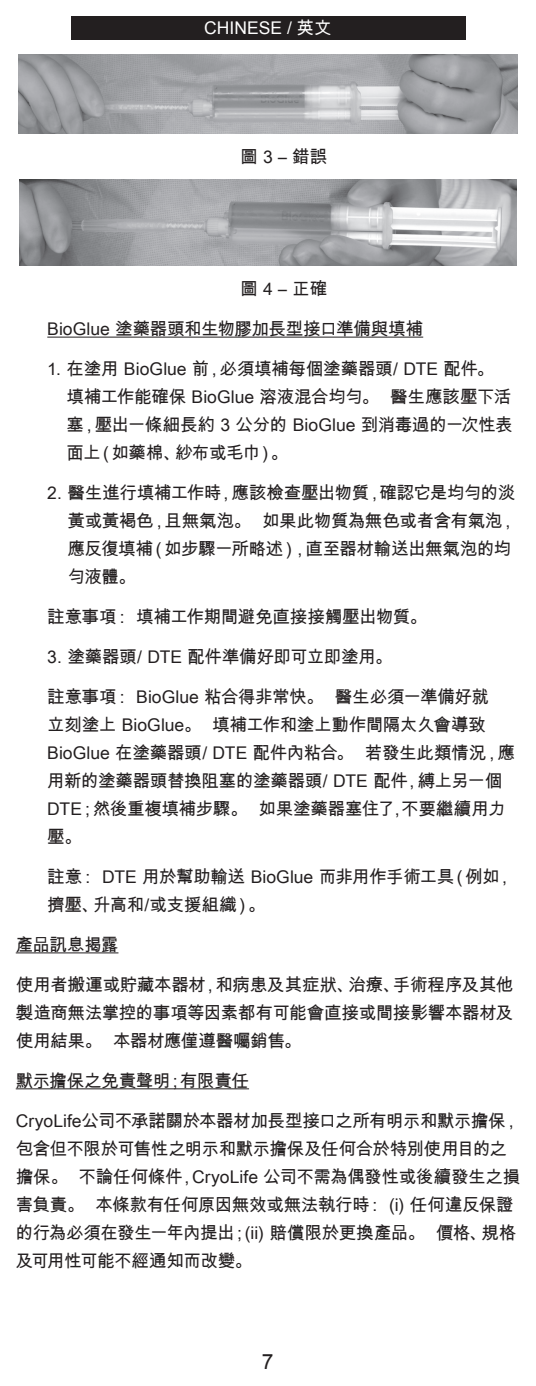
<style>
.page{position:relative;width:536px;height:1386px;background:#fff}
.page>*{position:absolute;margin:0;border:0;box-sizing:border-box;transform-origin:0 0}
.t1{font:21px "Arial";color:#231f20}
.t2{font:17.5px/28px "Arial Unicode MS";letter-spacing:-.02em;color:#231f20}
.t3{font:17.5px "Arial";color:#fff}
.s1{font-family:"Arial Unicode MS"}
</style>
<div class="page">
<div style="left:71px;top:16px;width:394px;height:23px;background:#231f20"></div>
<hr style="left:47px;top:337px;width:376px;height:1px;background:#231f20">
<hr style="left:16px;top:952px;width:102px;height:1px;background:#231f20">
<hr style="left:16px;top:1088px;width:233px;height:1px;background:#231f20">
<img style="left:18px;top:54px;width:499px;height:79px">
<img style="left:19px;top:180px;width:497px;height:86px">
<p class="t3" style="left:204px;top:16px;width:129px">CHINESE / <span class="s1">英文</span></p>
<p class="t3" style="left:229px;top:16px;width:78px">ENGLISH</p>
<p class="t2" style="left:240px;top:142px;width:89px">圖 3 – 錯誤</p>
<p class="t2" style="left:240px;top:275px;width:89px">圖 4 – 正確</p>
<p class="t2" style="left:47px;top:315px;width:377px">BioGlue 塗藥器頭和生物膠加長型接口準備與填補</p>
<p class="t2" style="left:66px;top:355px;width:447px;text-indent:-19px">1. 在塗用 BioGlue 前，必須填補每個塗藥器頭/ DTE 配件。填補工作能確保 BioGlue 溶液混合均勻。 醫生應該壓下活塞，壓出一條細長約 3 公分的 BioGlue 到消毒過的一次性表面上（如藥棉、紗布或毛巾）。</p>
<p class="t2" style="left:67px;top:479px;width:450px;text-indent:-20px">2. 醫生進行填補工作時，應該檢查壓出物質，確認它是均勻的淡黃或黃褐色，且無氣泡。 如果此物質為無色或者含有氣泡，應反復填補（如步驟一所略述），直至器材輸送出無氣泡的均勻液體。</p>
<p class="t2" style="left:47px;top:603px;width:381px">註意事項： 填補工作期間避免直接接觸壓出物質。</p>
<p class="t2" style="left:47px;top:643px;width:347px">3. 塗藥器頭/ DTE 配件準備好即可立即塗用。</p>
<p class="t2" style="left:47px;top:683px;width:469px">註意事項： BioGlue 粘合得非常快。 醫生必須一準備好就<br>立刻塗上 BioGlue。 填補工作和塗上動作間隔太久會導致<br>BioGlue 在塗藥器頭/ DTE 配件內粘合。 若發生此類情況，應用新的塗藥器頭替換阻塞的塗藥器頭/ DTE 配件，縛上另一個<br>DTE；然後重複填補步驟。 如果塗藥器塞住了，不要繼續用力壓。</p>
<p class="t2" style="left:47px;top:863px;width:467px">註意： DTE 用於幫助輸送 BioGlue 而非用作手術工具（例如，擠壓、升高和/或支援組織）。</p>
<p class="t2" style="left:16px;top:931px;width:104px">產品訊息揭露</p>
<p class="t2" style="left:16px;top:971px;width:499px;text-align:justify">使用者搬運或貯藏本器材，和病患及其症狀、治療、手術程序及其他製造商無法掌控的事項等因素都有可能會直接或間接影響本器材及使用結果。 本器材應僅遵醫囑銷售。</p>
<p class="t2" style="left:16px;top:1067px;width:235px">默示擔保之免責聲明；有限責任</p>
<p class="t2" style="left:16px;top:1107px;width:506px">CryoLife公司不承諾關於本器材加長型接口之所有明示和默示擔保，包含但不限於可售性之明示和默示擔保及任何合於特別使用目的之擔保。 不論任何條件，CryoLife 公司不需為偶發性或後續發生之損害負責。 本條款有任何原因無效或無法執行時： (i) 任何違反保證的行為必須在發生一年內提出；(ii) 賠償限於更換產品。 價格、規格及可用性可能不經通知而改變。</p>
<p class="t1" style="left:262px;top:1348px;width:13px">7</p>
</div>
